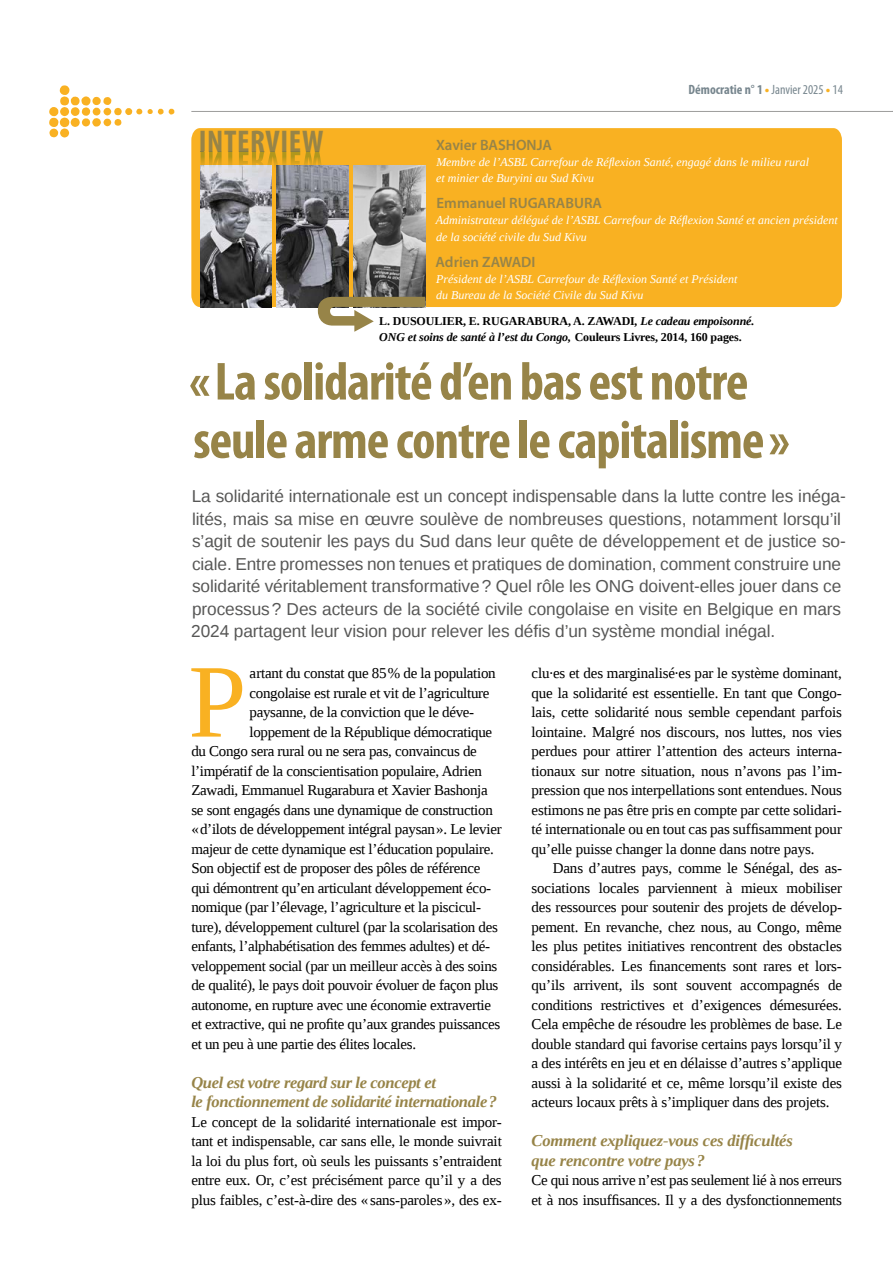
<style>
.page{position:relative;width:893px;height:1263px;background:#fff}
.page>*{position:absolute;margin:0;border:0;box-sizing:border-box;transform-origin:0 0}
.t1{font:104.4px "Liberation Serif";color:#f9b122}
.t2{font:700 condensed 54px/58.5px "Myriad Pro";letter-spacing:-.02em;color:#978448}
.t3{font:700 condensed 31.5px "Myriad Pro";letter-spacing:.02em;color:#978448}
.t4{font:17.25px/22.5px "Liberation Sans";letter-spacing:-.005em;color:#575756}
.t5{font:italic 700 16.5px/19.5px "Liberation Serif";letter-spacing:-.02em;color:#978448}
.t6{font:15px/19.5px "Liberation Serif";letter-spacing:-.02em;color:#000;text-align:justify}
.t7{font:600 15px "Myriad Pro";color:#978448}
.t8{font:700 condensed 13.5px "Myriad Pro";color:#77868e}
.t9{font:italic 12px/16.5px "Liberation Serif";color:#fff}
.t10{font:700 12px/16.5px "Liberation Serif";letter-spacing:-.01em;color:#000}
.s1{font-stretch:normal;color:#f9b122}
.s2{font-weight:400}
.s3{font-style:italic}
</style>
<div class="page">
<hr style="left:191px;top:111px;width:702px;height:1px;background:#9d9d9c">
<svg style="left:49px;top:85px;width:125px;height:52px"></svg>
<div style="left:191px;top:128px;width:651px;height:179px;background:#f9b122"></div>
<img style="left:354px;top:166px;width:71px;height:130px">
<img style="left:277px;top:166px;width:71px;height:141px">
<img style="left:200px;top:166px;width:71px;height:141px">
<svg style="left:201px;top:152px;width:122px;height:21px;background:#d1ae5b"></svg>
<svg style="left:318px;top:296px;width:107px;height:36px"></svg>
<h3 class="t3" style="left:199px;top:122px;width:126px">INTERVIEW</h3>
<p class="t8" style="left:689px;top:81px;width:156px">Démocratie n° 1 <span class="s1">•</span> <span class="s2">Janvier 2025</span> <span class="s1">•</span> <span class="s2">14</span></p>
<p class="t7" style="left:436px;top:135px;width:118px">Xavier BASHONJA</p>
<p class="t9" style="left:436px;top:154px;width:375px">Membre de l’ASBL Carrefour de Réflexion Santé, engagé dans le milieu rural et minier de Buryini au Sud Kivu</p>
<p class="t7" style="left:437px;top:193px;width:167px">Emmanuel RUGARABURA</p>
<p class="t9" style="left:436px;top:212px;width:403px">Administrateur délégué de l’ASBL Carrefour de Réflexion Santé et ancien président de la société civile du Sud Kivu</p>
<p class="t7" style="left:436px;top:252px;width:101px">Adrien ZAWADI</p>
<p class="t9" style="left:436px;top:271px;width:303px">Président de l’ASBL Carrefour de Réflexion Santé et Président du Bureau de la Société Civile du Sud Kivu</p>
<p class="t10" style="left:379px;top:312px;width:377px">L. DUSOULIER, E. RUGARABURA, A. ZAWADI<span class="s3">, Le cadeau empoisonné.<br>ONG et soins de santé à l’est du Congo,</span> Couleurs Livres, 2014, 160 pages.</p>
<h2 class="t2" style="left:189px;top:351px;width:602px">«La solidarité d’en bas est notre seule arme contre le capitalisme»</h2>
<p class="t4" style="left:191px;top:486px;width:656px">La solidarité internationale est un concept indispensable dans la lutte contre les inéga&shy;lités, mais sa mise en œuvre soulève de nombreuses questions, notamment lorsqu’il s’agit de soutenir les pays du Sud dans leur quête de développement et de justice so&shy;ciale. Entre promesses non tenues et pratiques de domination, comment construire une solidarité véritablement transformative? Quel rôle les ONG doivent-elles jouer dans ce processus? Des acteurs de la société civile congolaise en visite en Belgique en mars 2024 partagent leur vision pour relever les défis d’un système mondial inégal.</p>
<h1 class="t1" style="left:188px;top:634px;width:60px">P</h1>
<p class="t6" style="left:249px;top:663px;width:248px">artant du constat que 85% de la population</p>
<p class="t6" style="left:249px;top:683px;width:242px">congolaise est rurale et vit de l’agriculture</p>
<p class="t6" style="left:249px;top:702px;width:226px">paysanne, de la conviction que le déve-</p>
<p class="t6" style="left:249px;top:722px;width:244px">loppement de la République démocratique</p>
<p class="t6" style="left:191px;top:741px;width:287px">du Congo sera rural ou ne sera pas, convaincus de</p>
<p class="t6" style="left:191px;top:761px;width:292px">l’impératif de la conscientisation populaire, Adrien</p>
<p class="t6" style="left:191px;top:780px;width:298px">Zawadi, Emmanuel Rugarabura et Xavier Bashonja</p>
<p class="t6" style="left:191px;top:800px;width:303px">se sont engagés dans une dynamique de construction</p>
<p class="t6" style="left:191px;top:819px;width:312px">«d’ilots de développement intégral paysan». Le levier</p>
<p class="t6" style="left:191px;top:839px;width:304px">majeur de cette dynamique est l’éducation populaire.</p>
<p class="t6" style="left:191px;top:858px;width:291px">Son objectif est de proposer des pôles de référence</p>
<p class="t6" style="left:191px;top:878px;width:301px">qui démontrent qu’en articulant développement éco-</p>
<p class="t6" style="left:191px;top:897px;width:291px">nomique (par l’élevage, l’agriculture et la piscicul-</p>
<p class="t6" style="left:191px;top:917px;width:308px">ture), développement culturel (par la scolarisation des</p>
<p class="t6" style="left:191px;top:936px;width:300px">enfants, l’alphabétisation des femmes adultes) et dé-</p>
<p class="t6" style="left:191px;top:956px;width:307px">veloppement social (par un meilleur accès à des soins</p>
<p class="t6" style="left:191px;top:975px;width:309px">de qualité), le pays doit pouvoir évoluer de façon plus</p>
<p class="t6" style="left:191px;top:995px;width:301px">autonome, en rupture avec une économie extravertie</p>
<p class="t6" style="left:191px;top:1014px;width:311px">et extractive, qui ne profite qu’aux grandes puissances</p>
<p class="t6" style="left:191px;top:1034px;width:226px">et un peu à une partie des élites locales.</p>
<p class="t5" style="left:191px;top:1072px;width:307px">Quel est votre regard sur le concept et<br>le fonctionnement de solidarité internationale?</p>
<p class="t6" style="left:191px;top:1112px;width:312px">Le concept de la solidarité internationale est impor&shy;tant et indispensable, car sans elle, le monde suivrait la loi du plus fort, où seuls les puissants s’entraident entre eux. Or, c’est précisément parce qu’il y a des plus faibles, c’est-à-dire des «sans-paroles», des ex-</p>
<p class="t6" style="left:531px;top:663px;width:312px">clu·es et des marginalisé·es par le système dominant, que la solidarité est essentielle. En tant que Congo&shy;lais, cette solidarité nous semble cependant parfois lointaine. Malgré nos discours, nos luttes, nos vies perdues pour attirer l’attention des acteurs interna&shy;tionaux sur notre situation, nous n’avons pas l’im&shy;pression que nos interpellations sont entendues. Nous estimons ne pas être pris en compte par cette solidari&shy;té internationale ou en tout cas pas suffisamment pour qu’elle puisse changer la donne dans notre pays.</p>
<p class="t6" style="left:531px;top:858px;width:312px;text-indent:21px">Dans d’autres pays, comme le Sénégal, des as&shy;sociations locales parviennent à mieux mobiliser des ressources pour soutenir des projets de dévelop&shy;pement. En revanche, chez nous, au Congo, même les plus petites initiatives rencontrent des obstacles considérables. Les financements sont rares et lors&shy;qu’ils arrivent, ils sont souvent accompagnés de conditions restrictives et d’exigences démesurées.<br>Cela empêche de résoudre les problèmes de base. Le double standard qui favorise certains pays lorsqu’il y a des intérêts en jeu et en délaisse d’autres s’applique aussi à la solidarité et ce, même lorsqu’il existe des acteurs locaux prêts à s’impliquer dans des projets.</p>
<p class="t5" style="left:531px;top:1131px;width:263px">Comment expliquez-vous ces difficultés que rencontre votre pays?</p>
<p class="t6" style="left:531px;top:1170px;width:312px">Ce qui nous arrive n’est pas seulement lié à nos erreurs et à nos insuffisances. Il y a des dysfonctionnements</p>
</div>
